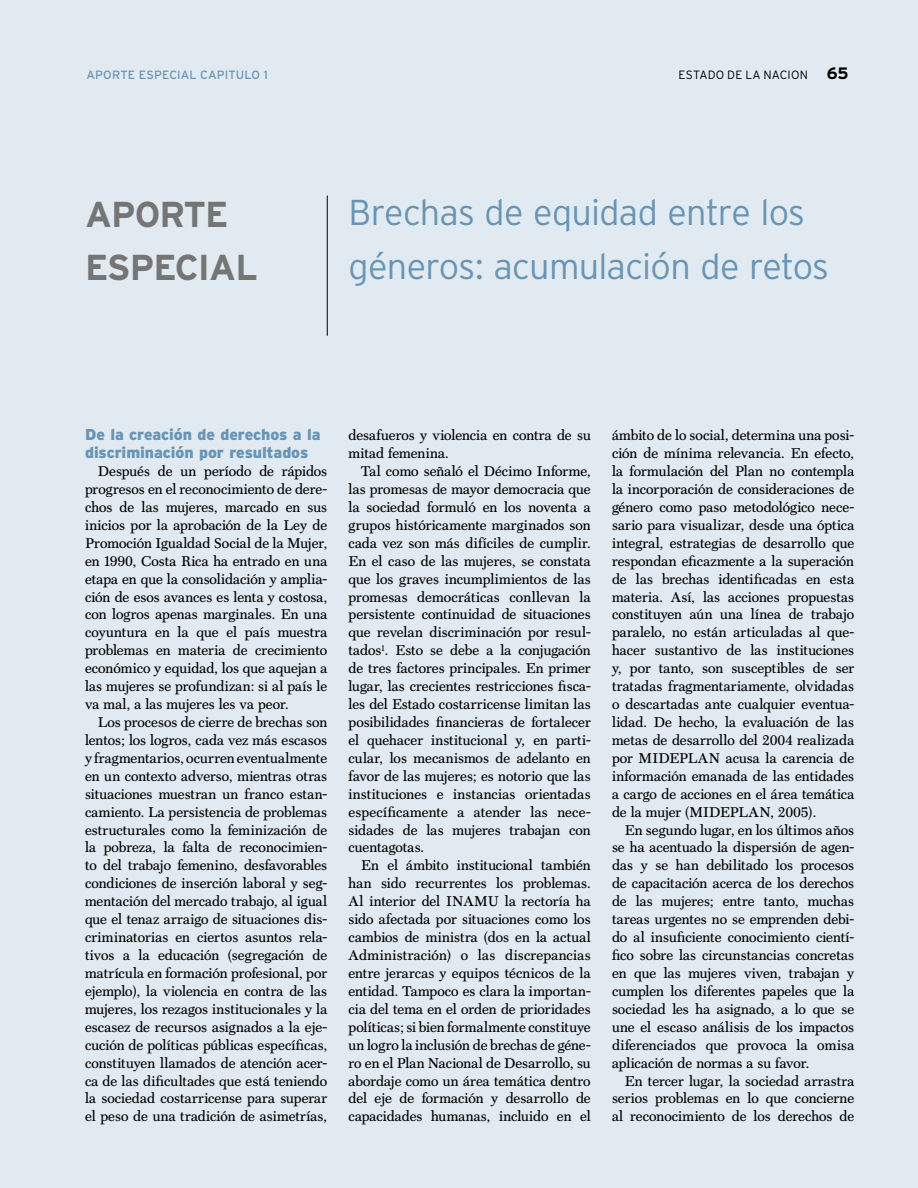
<style>
.page{position:relative;width:918px;height:1188px;background:#e1eaf0}
.page>*{position:absolute;margin:0;border:0;box-sizing:border-box;transform-origin:0 0}
.t1{font:300 36px/53.7px "Interstate";letter-spacing:-.02em;color:#6895b6}
.Texto_recuadro_2{font:700 36px "Interstate";letter-spacing:-.025em;color:#757575}
.Texto_normal{font:900 15.75px/17.9px "Interstate";letter-spacing:-.005em;color:#6895b6}
.Texto_normal-2{font:14.25px/17.9px "Scotch Text";color:#000;text-align:justify}
.t2{font:12px "Interstate";letter-spacing:.01em;color:#6895b6}
.t3{font:300 12px "Interstate";letter-spacing:.02em;color:#000}
.s1{font-weight:700;font-size:16.5px}
</style>
<div class="page">
<hr style="left:327px;top:196px;width:1px;height:140px;background:#000">
<p class="t2" style="left:87px;top:68px;width:183px">APORTE ESPECIAL CAPITULO 1</p>
<p class="t3" style="left:679px;top:68px;width:171px">ESTADO DE LA NACION <span class="s1">65</span></p>
<p class="Texto_recuadro_2" style="left:85px;top:195px;width:145px">APORTE</p>
<p class="Texto_recuadro_2" style="left:85px;top:247px;width:174px">ESPECIAL</p>
<p class="t1" style="left:349px;top:185px;width:482px">Brechas de equidad entre los géneros: acumulación de retos</p>
<p class="Texto_normal" style="left:85px;top:426px;width:237px">De la creación de derechos a la discriminación por resultados</p>
<p class="Texto_normal-2" style="left:85px;top:462px;width:244px;text-indent:13px">Después de un período de rápidos progresos en el reconocimiento de dere&shy;chos de las mujeres, marcado en sus inicios por la aprobación de la Ley de Promoción Igualdad Social de la Mujer, en 1990, Costa Rica ha entrado en una etapa en que la consolidación y amplia&shy;ción de esos avances es lenta y costosa, con logros apenas marginales. En una coyuntura en la que el país muestra problemas en materia de crecimiento económico y equidad, los que aquejan a las mujeres se profundizan: si al país le va mal, a las mujeres les va peor.</p>
<p class="Texto_normal-2" style="left:85px;top:713px;width:244px;text-indent:13px">Los procesos de cierre de brechas son lentos; los logros, cada vez más escasos y fragmentarios, ocurren eventualmente en un contexto adverso, mientras otras situaciones muestran un franco estan&shy;camiento. La persistencia de problemas estructurales como la feminización de la pobreza, la falta de reconocimien&shy;to del trabajo femenino, desfavorables condiciones de inserción laboral y seg&shy;mentación del mercado trabajo, al igual que el tenaz arraigo de situaciones dis&shy;criminatorias en ciertos asuntos rela&shy;tivos a la educación (segregación de matrícula en formación profesional, por ejemplo), la violencia en contra de las mujeres, los rezagos institucionales y la escasez de recursos asignados a la eje&shy;cución de políticas públicas específicas, constituyen llamados de atención acer&shy;ca de las dificultades que está teniendo la sociedad costarricense para superar el peso de una tradición de asimetrías,</p>
<p class="Texto_normal-2" style="left:349px;top:426px;width:244px">desafueros y violencia en contra de su mitad femenina.</p>
<p class="Texto_normal-2" style="left:349px;top:462px;width:244px;text-indent:13px">Tal como señaló el Décimo Informe, las promesas de mayor democracia que la sociedad formuló en los noventa a grupos históricamente marginados son cada vez son más difíciles de cumplir.<br>En el caso de las mujeres, se constata que los graves incumplimientos de las promesas democráticas conllevan la persistente continuidad de situaciones que revelan discriminación por resul&shy;tados<sup>1</sup>. Esto se debe a la conjugación de tres factores principales. En primer lugar, las crecientes restricciones fisca&shy;les del Estado costarricense limitan las posibilidades financieras de fortalecer el quehacer institucional y, en parti&shy;cular, los mecanismos de adelanto en favor de las mujeres; es notorio que las instituciones e instancias orientadas específicamente a atender las nece&shy;sidades de las mujeres trabajan con cuentagotas.</p>
<p class="Texto_normal-2" style="left:349px;top:857px;width:244px;text-indent:13px">En el ámbito institucional también han sido recurrentes los problemas.<br>Al interior del INAMU la rectoría ha sido afectada por situaciones como los cambios de ministra (dos en la actual Administración) o las discrepancias entre jerarcas y equipos técnicos de la entidad. Tampoco es clara la importan&shy;cia del tema en el orden de prioridades políticas; si bien formalmente constituye un logro la inclusión de brechas de géne&shy;ro en el Plan Nacional de Desarrollo, su abordaje como un área temática dentro del eje de formación y desarrollo de capacidades humanas, incluido en el</p>
<p class="Texto_normal-2" style="left:612px;top:426px;width:244px">ámbito de lo social, determina una posi&shy;ción de mínima relevancia. En efecto, la formulación del Plan no contempla la incorporación de consideraciones de género como paso metodológico nece&shy;sario para visualizar, desde una óptica integral, estrategias de desarrollo que respondan eficazmente a la superación de las brechas identificadas en esta materia. Así, las acciones propuestas constituyen aún una línea de trabajo paralelo, no están articuladas al que&shy;hacer sustantivo de las instituciones y, por tanto, son susceptibles de ser tratadas fragmentariamente, olvidadas o descartadas ante cualquier eventua&shy;lidad. De hecho, la evaluación de las metas de desarrollo del 2004 realizada por MIDEPLAN acusa la carencia de información emanada de las entidades a cargo de acciones en el área temática de la mujer (MIDEPLAN, 2005).</p>
<p class="Texto_normal-2" style="left:612px;top:821px;width:244px;text-indent:13px">En segundo lugar, en los últimos años se ha acentuado la dispersión de agen&shy;das y se han debilitado los procesos de capacitación acerca de los derechos de las mujeres; entre tanto, muchas tareas urgentes no se emprenden debi&shy;do al insuficiente conocimiento cientí&shy;fico sobre las circunstancias concretas en que las mujeres viven, trabajan y cumplen los diferentes papeles que la sociedad les ha asignado, a lo que se une el escaso análisis de los impactos diferenciados que provoca la omisa aplicación de normas a su favor.</p>
<p class="Texto_normal-2" style="left:612px;top:1072px;width:244px;text-indent:13px">En tercer lugar, la sociedad arrastra serios problemas en lo que concierne al reconocimiento de los derechos de</p>
</div>
